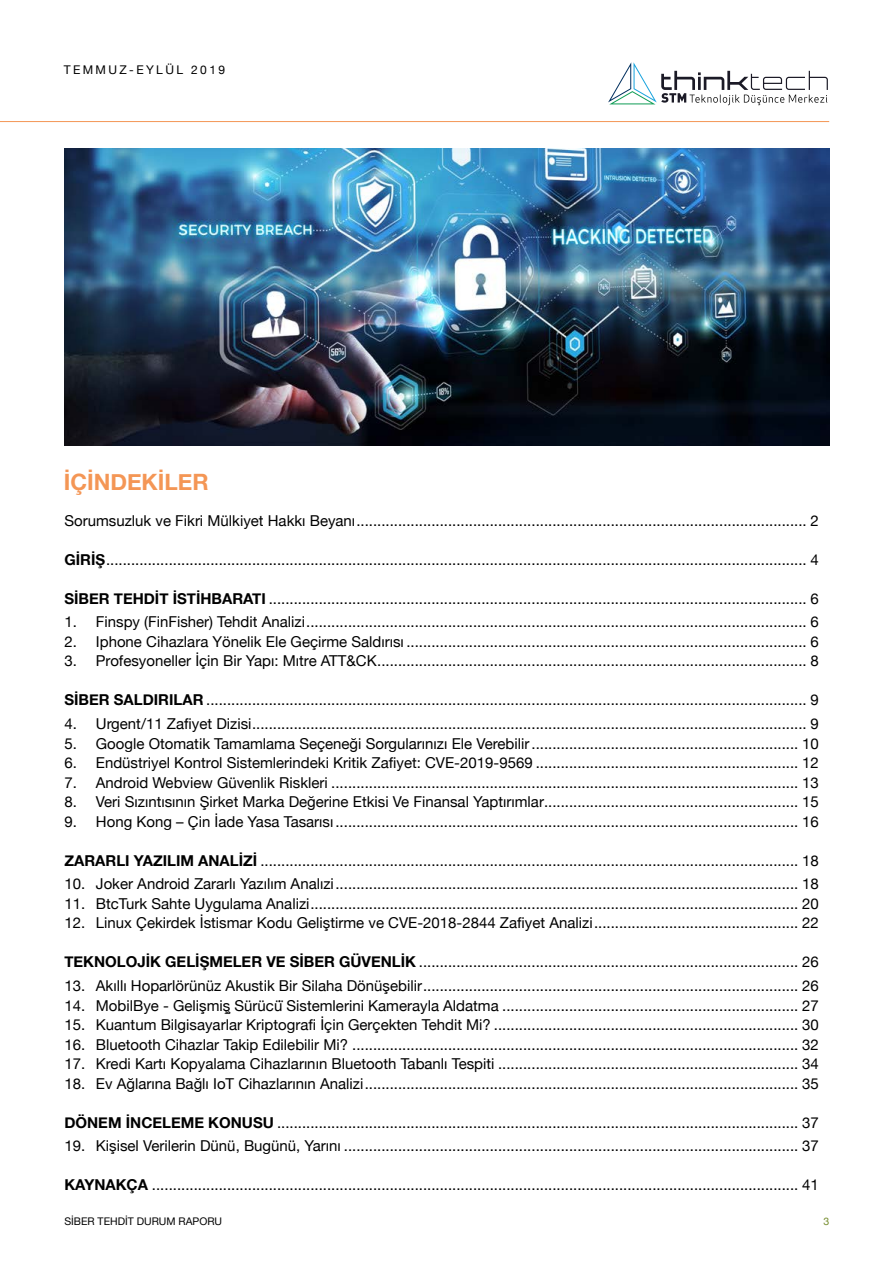
<style>
.page{position:relative;width:893px;height:1263px;background:#fff}
.page>*{position:absolute;margin:0;border:0;box-sizing:border-box;transform-origin:0 0}
.t1{font:700 22.5px "Helvetica Neue";color:#f49655}
.t2{font:15px "Helvetica Neue";color:#000}
.t3{font:12px "Helvetica Neue";letter-spacing:.2em;color:#000}
.t4{font:10.5px "Helvetica Neue";color:#000}
.t5{font:10.5px "Helvetica Neue";color:#768d2e}
.s1{font-weight:700}
</style>
<div class="page">
<hr style="left:0;top:121px;width:829px;height:1px;background:#f49655">
<svg style="left:608px;top:62px;width:220px;height:43px"></svg>
<img style="left:64px;top:149px;width:765px;height:297px">
<p class="t3" style="left:64px;top:61px;width:163px">TEMMUZ-EYLÜL 2019</p>
<h1 class="t1" style="left:64px;top:464px;width:146px">İÇİNDEKİLER</h1>
<p class="t2" style="left:64px;top:509px;width:756px">Sorumsuzluk ve Fikri Mülkiyet Hakkı Beyanı............................................................................................................ 2</p>
<p class="t2" style="left:64px;top:548px;width:756px"><span class="s1">GİRİŞ</span>........................................................................................................................................................................ 4</p>
<p class="t2" style="left:64px;top:587px;width:756px"><span class="s1">SİBER TEHDİT İSTİHBARATI</span> ................................................................................................................................. 6</p>
<p class="t2" style="left:64px;top:611px;width:756px">1. Finspy (FinFisher) Tehdit Analizi........................................................................................................................ 6</p>
<p class="t2" style="left:64px;top:631px;width:756px">2. Iphone Cihazlara Yönelik Ele Geçirme Saldırısı ................................................................................................ 6</p>
<p class="t2" style="left:64px;top:650px;width:756px">3. Profesyoneller İçin Bir Yapı: Mıtre ATT&amp;CK....................................................................................................... 8</p>
<p class="t2" style="left:64px;top:689px;width:756px"><span class="s1">SİBER SALDIRILAR</span> ................................................................................................................................................ 9</p>
<p class="t2" style="left:64px;top:713px;width:756px">4. Urgent/11 Zafiyet Dizisi..................................................................................................................................... 9</p>
<p class="t2" style="left:64px;top:732px;width:756px">5. Google Otomatik Tamamlama Seçeneği Sorgularınızı Ele Verebilir................................................................ 10</p>
<p class="t2" style="left:64px;top:752px;width:756px">6. Endüstriyel Kontrol Sistemlerindeki Kritik Zafiyet: CVE-2019-9569 ............................................................... 12</p>
<p class="t2" style="left:64px;top:771px;width:756px">7. Android Webview Güvenlik Riskleri ................................................................................................................ 13</p>
<p class="t2" style="left:64px;top:791px;width:756px">8. Veri Sızıntısının Şirket Marka Değerine Etkisi Ve Finansal Yaptırımlar............................................................. 15</p>
<p class="t2" style="left:64px;top:810px;width:756px">9. Hong Kong – Çin İade Yasa Tasarısı............................................................................................................... 16</p>
<p class="t2" style="left:64px;top:849px;width:756px"><span class="s1">ZARARLI YAZILIM ANALİZİ</span> ................................................................................................................................. 18</p>
<p class="t2" style="left:64px;top:873px;width:756px">10. Joker Android Zararlı Yazılım Analızi............................................................................................................... 18</p>
<p class="t2" style="left:64px;top:893px;width:756px">11. BtcTurk Sahte Uygulama Analizi..................................................................................................................... 20</p>
<p class="t2" style="left:64px;top:912px;width:756px">12. Linux Çekirdek İstismar Kodu Geliştirme ve CVE-2018-2844 Zafiyet Analizi................................................. 22</p>
<p class="t2" style="left:64px;top:951px;width:756px"><span class="s1">TEKNOLOJİK GELİŞMELER VE SİBER GÜVENLİK</span> ........................................................................................... 26</p>
<p class="t2" style="left:64px;top:975px;width:756px">13. Akıllı Hoparlörünüz Akustik Bir Silaha Dönüşebilir.......................................................................................... 26</p>
<p class="t2" style="left:64px;top:994px;width:756px">14. MobilBye - Gelişmiş̧ Sürücü̈Sistemlerini Kamerayla Aldatma ....................................................................... 27</p>
<p class="t2" style="left:64px;top:1014px;width:756px">15. Kuantum Bilgisayarlar Kriptografi İçin Gerçekten Tehdit Mi? ......................................................................... 30</p>
<p class="t2" style="left:64px;top:1033px;width:756px">16. Bluetooth Cihazlar Takip Edilebilir Mi? ........................................................................................................... 32</p>
<p class="t2" style="left:64px;top:1053px;width:756px">17. Kredi Kartı Kopyalama Cihazlarının Bluetooth Tabanlı Tespiti ........................................................................ 34</p>
<p class="t2" style="left:64px;top:1072px;width:756px">18. Ev Ağlarına Bağlı IoT Cihazlarının Analizi........................................................................................................ 35</p>
<p class="t2" style="left:64px;top:1111px;width:756px"><span class="s1">DÖNEM İNCELEME KONUSU</span> ............................................................................................................................. 37</p>
<p class="t2" style="left:64px;top:1135px;width:756px">19. Kişisel Verilerin Dünü, Bugünü, Yarını ............................................................................................................. 37</p>
<p class="t2" style="left:64px;top:1174px;width:756px"><span class="s1">KAYNAKÇA</span> ........................................................................................................................................................... 41</p>
<p class="t4" style="left:64px;top:1214px;width:159px">SİBER TEHDİT DURUM RAPORU</p>
<p class="t5" style="left:823px;top:1214px;width:7px">3</p>
</div>
